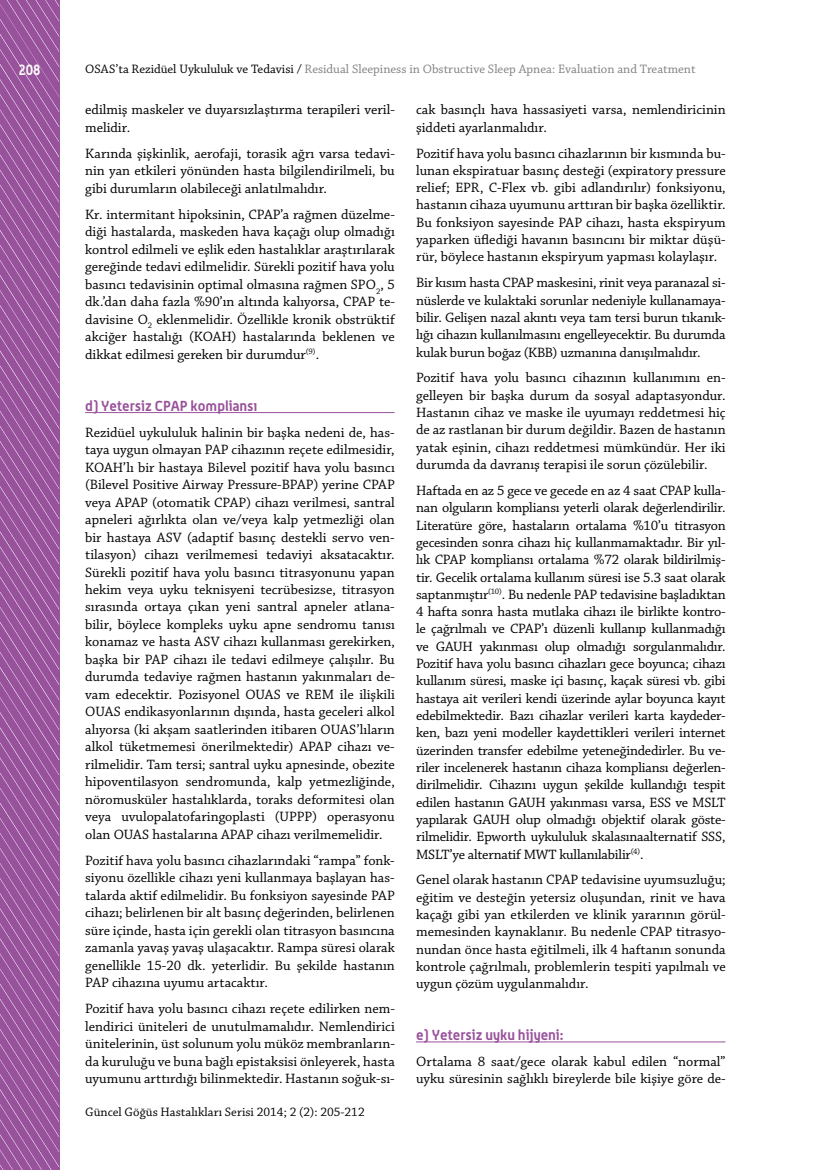
<style>
.page{position:relative;width:830px;height:1170px;background:#fff}
.page>*{position:absolute;margin:0;border:0;box-sizing:border-box;transform-origin:0 0}
.t1{font:700 15px "Alwyn";color:#fff;scale:.85 1}
.t2{font:14.25px/17.2px "Chaparral Pro";color:#000;text-align:justify}
.t3{font:700 14.25px "Alwyn";color:#98529b}
.t4{font:12.9px "Chaparral Pro";color:#808285}
.t5{font:12.9px "Chaparral Pro";color:#000}
.s1{color:#000}
</style>
<div class="page">
<svg style="left:0;top:0;width:59px;height:1169px;background:#9d5ba0"></svg>
<hr style="left:85px;top:412px;width:309px;height:1px;background:#98529b">
<hr style="left:416px;top:1041px;width:309px;height:1px;background:#98529b">
<p class="t1" style="left:18px;top:61px;width:28px">208</p>
<p class="t4" style="left:85px;top:62px;width:611px"><span class="s1">OSAS’ta Rezidüel Uykululuk ve Tedavisi /</span> Residual Sleepiness in Obstructive Sleep Apnea: Evaluation and Treatment</p>
<p class="t2" style="left:85px;top:102px;width:311px">edilmiş maskeler ve duyarsızlaştırma terapileri veril&shy;melidir.</p>
<p class="t2" style="left:85px;top:145px;width:311px">Karında şişkinlik, aerofaji, torasik ağrı varsa tedavi&shy;nin yan etkileri yönünden hasta bilgilendirilmeli, bu gibi durumların olabileceği anlatılmalıdır.</p>
<p class="t2" style="left:85px;top:206px;width:311px">Kr. intermitant hipoksinin, CPAP’a rağmen düzelme&shy;diği hastalarda, maskeden hava kaçağı olup olmadığı kontrol edilmeli ve eşlik eden hastalıklar araştırılarak gereğinde tedavi edilmelidir. Sürekli pozitif hava yolu basıncı tedavisinin optimal olmasına rağmen SPO<sub>2</sub>, 5 dk.’dan daha fazla %90’ın altında kalıyorsa, CPAP te&shy;davisine O<sub>2</sub> eklenmelidir. Özellikle kronik obstrüktif akciğer hastalığı (KOAH) hastalarında beklenen ve dikkat edilmesi gereken bir durumdur<sup>(9)</sup>.</p>
<p class="t3" style="left:85px;top:396px;width:174px">d) Yetersiz CPAP kompliansı</p>
<p class="t2" style="left:85px;top:424px;width:311px">Rezidüel uykululuk halinin bir başka nedeni de, has&shy;taya uygun olmayan PAP cihazının reçete edilmesidir, KOAH’lı bir hastaya Bilevel pozitif hava yolu basıncı (Bilevel Positive Airway Pressure-BPAP) yerine CPAP veya APAP (otomatik CPAP) cihazı verilmesi, santral apneleri ağırlıkta olan ve/veya kalp yetmezliği olan bir hastaya ASV (adaptif basınç destekli servo ven&shy;tilasyon) cihazı verilmemesi tedaviyi aksatacaktır.<br>Sürekli pozitif hava yolu basıncı titrasyonunu yapan hekim veya uyku teknisyeni tecrübesizse, titrasyon sırasında ortaya çıkan yeni santral apneler atlana&shy;bilir, böylece kompleks uyku apne sendromu tanısı konamaz ve hasta ASV cihazı kullanması gerekirken, başka bir PAP cihazı ile tedavi edilmeye çalışılır. Bu durumda tedaviye rağmen hastanın yakınmaları de&shy;vam edecektir. Pozisyonel OUAS ve REM ile ilişkili OUAS endikasyonlarının dışında, hasta geceleri alkol alıyorsa (ki akşam saatlerinden itibaren OUAS’lıların alkol tüketmemesi önerilmektedir) APAP cihazı ve&shy;rilmelidir. Tam tersi; santral uyku apnesinde, obezite hipoventilasyon sendromunda, kalp yetmezliğinde, nöromusküler hastalıklarda, toraks deformitesi olan veya uvulopalatofaringoplasti (UPPP) operasyonu olan OUAS hastalarına APAP cihazı verilmemelidir.</p>
<p class="t2" style="left:85px;top:852px;width:311px">Pozitif hava yolu basıncı cihazlarındaki “rampa” fonk&shy;siyonu özellikle cihazı yeni kullanmaya başlayan has&shy;talarda aktif edilmelidir. Bu fonksiyon sayesinde PAP cihazı; belirlenen bir alt basınç değerinden, belirlenen süre içinde, hasta için gerekli olan titrasyon basıncına zamanla yavaş yavaş ulaşacaktır. Rampa süresi olarak genellikle 15-20 dk. yeterlidir. Bu şekilde hastanın PAP cihazına uyumu artacaktır.</p>
<p class="t2" style="left:85px;top:1000px;width:311px">Pozitif hava yolu basıncı cihazı reçete edilirken nem&shy;lendirici üniteleri de unutulmamalıdır. Nemlendirici ünitelerinin, üst solunum yolu müköz membranların&shy;da kuruluğu ve buna bağlı epistaksisi önleyerek, hasta uyumunu arttırdığı bilinmektedir. Hastanın soğuk-sı-</p>
<p class="t5" style="left:85px;top:1104px;width:281px">Güncel Göğüs Hastalıkları Serisi 2014; 2 (2): 205-212</p>
<p class="t2" style="left:416px;top:102px;width:311px">cak basınçlı hava hassasiyeti varsa, nemlendiricinin şiddeti ayarlanmalıdır.</p>
<p class="t2" style="left:416px;top:145px;width:311px">Pozitif hava yolu basıncı cihazlarının bir kısmında bu&shy;lunan ekspiratuar basınç desteği (expiratory pressure relief; EPR, C-Flex vb. gibi adlandırılır) fonksiyonu, hastanın cihaza uyumunu arttıran bir başka özelliktir.<br>Bu fonksiyon sayesinde PAP cihazı, hasta ekspiryum yaparken üflediği havanın basıncını bir miktar düşü&shy;rür, böylece hastanın ekspiryum yapması kolaylaşır.</p>
<p class="t2" style="left:416px;top:275px;width:311px">Bir kısım hasta CPAP maskesini, rinit veya paranazal si&shy;nüslerde ve kulaktaki sorunlar nedeniyle kullanamaya&shy;bilir. Gelişen nazal akıntı veya tam tersi burun tıkanık&shy;lığı cihazın kullanılmasını engelleyecektir. Bu durumda kulak burun boğaz (KBB) uzmanına danışılmalıdır.</p>
<p class="t2" style="left:416px;top:370px;width:311px">Pozitif hava yolu basıncı cihazının kullanımını en&shy;gelleyen bir başka durum da sosyal adaptasyondur.<br>Hastanın cihaz ve maske ile uyumayı reddetmesi hiç de az rastlanan bir durum değildir. Bazen de hastanın yatak eşinin, cihazı reddetmesi mümkündür. Her iki durumda da davranış terapisi ile sorun çözülebilir.</p>
<p class="t2" style="left:416px;top:482px;width:311px">Haftada en az 5 gece ve gecede en az 4 saat CPAP kulla&shy;nan olguların kompliansı yeterli olarak değerlendirilir.<br>Literatüre göre, hastaların ortalama %10’u titrasyon gecesinden sonra cihazı hiç kullanmamaktadır. Bir yıl&shy;lık CPAP kompliansı ortalama %72 olarak bildirilmiş&shy;tir. Gecelik ortalama kullanım süresi ise 5.3 saat olarak saptanmıştır<sup>(10)</sup>. Bu nedenle PAP tedavisine başladıktan 4 hafta sonra hasta mutlaka cihazı ile birlikte kontro&shy;le çağrılmalı ve CPAP’ı düzenli kullanıp kullanmadığı ve GAUH yakınması olup olmadığı sorgulanmalıdır.<br>Pozitif hava yolu basıncı cihazları gece boyunca; cihazı kullanım süresi, maske içi basınç, kaçak süresi vb. gibi hastaya ait verileri kendi üzerinde aylar boyunca kayıt edebilmektedir. Bazı cihazlar verileri karta kaydeder&shy;ken, bazı yeni modeller kaydettikleri verileri internet üzerinden transfer edebilme yeteneğindedirler. Bu ve&shy;riler incelenerek hastanın cihaza kompliansı değerlen&shy;dirilmelidir. Cihazını uygun şekilde kullandığı tespit edilen hastanın GAUH yakınması varsa, ESS ve MSLT yapılarak GAUH olup olmadığı objektif olarak göste&shy;rilmelidir. Epworth uykululuk skalasınaalternatif SSS, MSLT’ye alternatif MWT kullanılabilir<sup>(4)</sup>.</p>
<p class="t2" style="left:416px;top:871px;width:311px">Genel olarak hastanın CPAP tedavisine uyumsuzluğu; eğitim ve desteğin yetersiz oluşundan, rinit ve hava kaçağı gibi yan etkilerden ve klinik yararının görül&shy;memesinden kaynaklanır. Bu nedenle CPAP titrasyo&shy;nundan önce hasta eğitilmeli, ilk 4 haftanın sonunda kontrole çağrılmalı, problemlerin tespiti yapılmalı ve uygun çözüm uygulanmalıdır.</p>
<p class="t3" style="left:416px;top:1025px;width:149px">e) Yetersiz uyku hijyeni:</p>
<p class="t2" style="left:416px;top:1053px;width:311px">Ortalama 8 saat/gece olarak kabul edilen “normal” uyku süresinin sağlıklı bireylerde bile kişiye göre de-</p>
</div>
